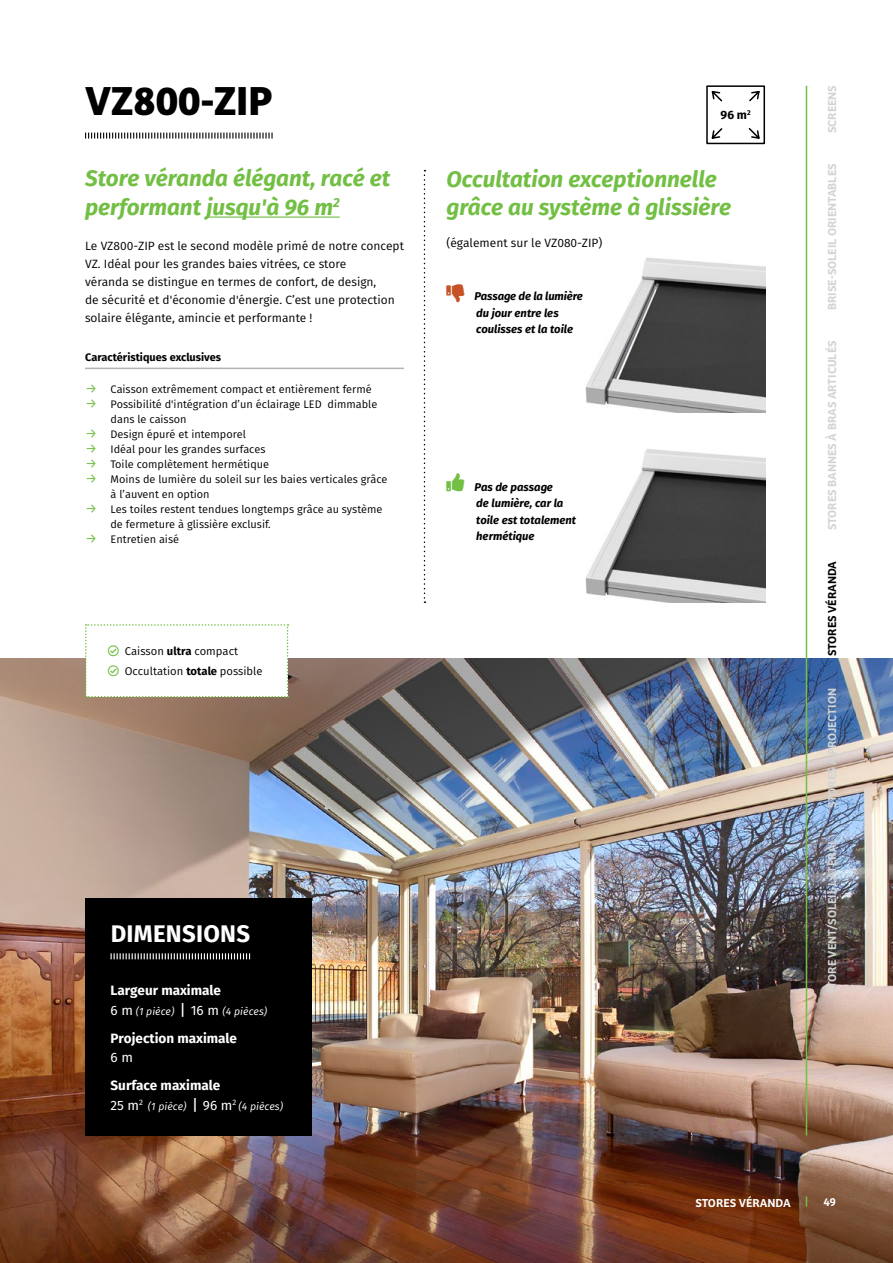
<style>
.page{position:relative;width:893px;height:1263px;background:#fff}
.page>*{position:absolute;margin:0;border:0;box-sizing:border-box;transform-origin:0 0}
.t1{font:700 42px "Bree";color:#000}
.t2{font:700 24px "Fira Sans";letter-spacing:.01em;color:#fff}
.t3{font:italic 700 22.5px/28.5px "Fira Sans";color:#72bf44}
.t4{font:700 13.5px "Fira Sans";color:#fff}
.t5{font:13.5px "Fira Sans";color:#fff}
.t6{font:12px/18px "Fira Sans";color:#000}
.t7{font:600 12px "Bree";color:#d1d3d4}
.t8{font:600 12px "Bree";color:#fff}
.t9{font:600 12px "Bree";color:#000}
.t10{font:700 12px "Fira Sans";color:#000}
.t11{font:italic 700 11.25px/16.5px "Fira Sans";color:#000}
.t12{font:11.25px/19.2px "Fira Sans";color:#000}
.t13{font:10.95px/15px "Fira Sans";color:#000}
.t14{font:700 10.95px "Fira Sans";color:#000}
.t15{font:italic 10.5px "Fira Sans";color:#fff}
.s1{font-size:13.5px;color:#72bf44}
.s2{font-weight:700}
.s3{font-style:normal;font-size:13.5px}
.s4{font-family:"Oswald";font-weight:700;font-style:normal;font-size:13.35px}
.s5{color:#c75228}
.s6{color:#72bf44}
</style>
<div class="page">
<svg style="left:424px;top:170px;width:1px;height:433px"></svg>
<img style="left:0;top:659px;width:893px;height:604px">
<div style="left:85px;top:898px;width:227px;height:237px;background:#000"></div>
<svg style="left:111px;top:953px;width:139px;height:6px"></svg>
<svg style="left:85px;top:133px;width:188px;height:6px"></svg>
<hr style="left:206px;top:216px;width:127px;height:2px;background:#72bf44">
<svg style="left:333px;top:216px;width:7px;height:2px"></svg>
<hr style="left:85px;top:368px;width:319px;height:1px;background:#b1b4b6">
<img style="left:585px;top:257px;width:180px;height:155px">
<img style="left:585px;top:449px;width:180px;height:154px">
<svg style="left:706px;top:85px;width:60px;height:60px"></svg>
<hr style="left:806px;top:86px;width:1px;height:1049px;background:#72bf44">
<svg style="left:85px;top:624px;width:204px;height:73px"></svg>
<h1 class="t1" style="left:85px;top:76px;width:189px">VZ800-ZIP</h1>
<h3 class="t3" style="left:85px;top:164px;width:307px">Store véranda élégant, racé et performant jusqu'à 96 m<sup>2</sup></h3>
<p class="t6" style="left:85px;top:237px;width:320px">Le VZ800-ZIP est le second modèle primé de notre concept VZ. Idéal pour les grandes baies vitrées, ce store<br>véranda se distingue en termes de confort, de design,<br>de sécurité et d'économie d'énergie. C’est une protection solaire élégante, amincie et performante !</p>
<p class="t14" style="left:85px;top:350px;width:138px">Caractéristiques exclusives</p>
<p class="t13" style="left:85px;top:382px;width:288px"><span class="s1">→</span> Caisson extrêmement compact et entièrement fermé</p>
<p class="t13" style="left:111px;top:397px;width:268px;text-indent:-26px"><span class="s1">→</span> Possibilité d'intégration d’un éclairage LED dimmable dans le caisson</p>
<p class="t13" style="left:85px;top:427px;width:163px"><span class="s1">→</span> Design épuré et intemporel</p>
<p class="t13" style="left:85px;top:442px;width:182px"><span class="s1">→</span> Idéal pour les grandes surfaces</p>
<p class="t13" style="left:85px;top:457px;width:186px"><span class="s1">→</span> Toile complètement hermétique</p>
<p class="t13" style="left:111px;top:472px;width:278px;text-indent:-26px"><span class="s1">→</span> Moins de lumière du soleil sur les baies verticales grâce à l’auvent en option</p>
<p class="t13" style="left:111px;top:502px;width:273px;text-indent:-26px"><span class="s1">→</span> Les toiles restent tendues longtemps grâce au système de fermeture à glissière exclusif.</p>
<p class="t13" style="left:85px;top:532px;width:96px"><span class="s1">→</span> Entretien aisé</p>
<p class="t12" style="left:125px;top:642px;width:139px">Caisson <span class="s2">ultra</span> compact<br>Occultation <span class="s2">totale</span> possible</p>
<h2 class="t2" style="left:111px;top:917px;width:141px">DIMENSIONS</h2>
<p class="t4" style="left:111px;top:981px;width:112px">Largeur maximale</p>
<p class="t15" style="left:111px;top:1004px;width:158px"><span class="s3">6 m</span> (1 pièce) <span class="s4">|</span> <span class="s3">16 m</span> (4 pièces)</p>
<p class="t4" style="left:111px;top:1029px;width:128px">Projection maximale</p>
<p class="t5" style="left:111px;top:1048px;width:24px">6 m</p>
<p class="t4" style="left:111px;top:1076px;width:111px">Surface maximale</p>
<p class="t15" style="left:111px;top:1099px;width:174px"><span class="s3">25 m</span><sup>2</sup> (1 pièce) <span class="s4">|</span> <span class="s3">96 m</span><sup>2</sup> (4 pièces)</p>
<p class="t10" style="left:721px;top:106px;width:32px">96 m<sup>2</sup></p>
<h3 class="t3" style="left:446px;top:165px;width:286px">Occultation exceptionnelle grâce au système à glissière</h3>
<p class="t6" style="left:446px;top:234px;width:157px">(également sur le VZ080-ZIP)</p>
<p class="t11" style="left:476px;top:288px;width:108px;text-indent:-30px"><span class="s5">▼◆▲□■</span> Passage de la lumière du jour entre les coulisses et la toile</p>
<p class="t11" style="left:476px;top:478px;width:101px;text-indent:-30px"><span class="s6">▼◆▲◆</span> Pas de passage<br>de lumière, car la toile est totalement hermétique</p>
<p class="t7" style="left:825px;top:133px;width:50px;rotate:-90deg">SCREENS</p>
<p class="t7" style="left:825px;top:310px;width:148px;rotate:-90deg">BRISE-SOLEIL ORIENTABLES</p>
<p class="t7" style="left:825px;top:530px;width:191px;rotate:-90deg">STORES BANNES À BRAS ARTICULÉS</p>
<p class="t9" style="left:825px;top:656px;width:97px;rotate:-90deg">STORES VÉRANDA</p>
<p class="t7" style="left:825px;top:808px;width:122px;rotate:-90deg">STORES À PROJECTION</p>
<p class="t7" style="left:825px;top:994px;width:157px;rotate:-90deg">STORE VENT/SOLEIL LATÉRAL</p>
<p class="t8" style="left:695px;top:1195px;width:97px">STORES VÉRANDA</p>
<p class="t8" style="left:823px;top:1195px;width:14px">49</p>
</div>
